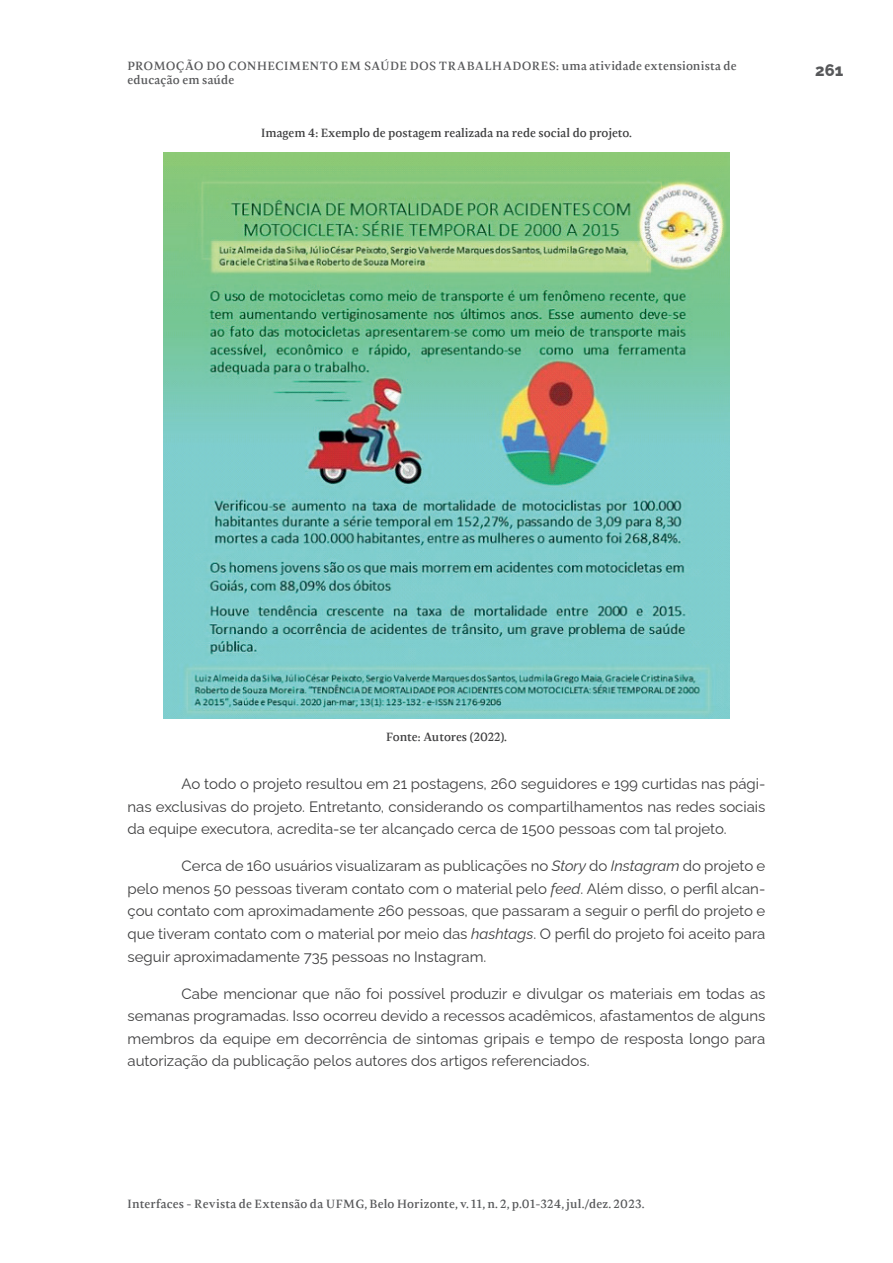
<style>
.page{position:relative;width:893px;height:1263px;background:#fff}
.page>*{position:absolute;margin:0;border:0;box-sizing:border-box;transform-origin:0 0}
.t1{font:800 16.5px "Raleway";color:#57585a}
.t2{font:100 15px/22.5px "Raleway";color:#3e3e3f;text-align:justify}
.t3{font:500 12px/14.4px "Radiata";letter-spacing:.015em;color:#57585a}
.t4{font:500 12px "Radiata";color:#3e3e3f}
.s1{font-style:italic}
</style>
<div class="page">
<img style="left:164px;top:153px;width:565px;height:565px">
<p class="t3" style="left:128px;top:59px;width:611px">PROMOÇÃO DO CONHECIMENTO EM SAÚDE DOS TRABALHADORES: uma atividade extensionista de educação em saúde</p>
<p class="t4" style="left:261px;top:125px;width:372px">Imagem 4: Exemplo de postagem realizada na rede social do projeto.</p>
<p class="t1" style="left:815px;top:57px;width:30px">261</p>
<p class="t4" style="left:386px;top:729px;width:122px">Fonte: Autores (2022).</p>
<p class="t2" style="left:128px;top:771px;width:639px;text-indent:54px">Ao todo o projeto resultou em 21 postagens, 260 seguidores e 199 curtidas nas pági&shy;nas exclusivas do projeto. Entretanto, considerando os compartilhamentos nas redes sociais da equipe executora, acredita-se ter alcançado cerca de 1500 pessoas com tal projeto.</p>
<p class="t2" style="left:128px;top:853px;width:639px;text-indent:54px">Cerca de 160 usuários visualizaram as publicações no <span class="s1">Story</span> do <span class="s1">Instagram</span> do projeto e pelo menos 50 pessoas tiveram contato com o material pelo <span class="s1">feed</span>. Além disso, o perfil alcan&shy;çou contato com aproximadamente 260 pessoas, que passaram a seguir o perfil do projeto e que tiveram contato com o material por meio das <span class="s1">hashtags</span>. O perfil do projeto foi aceito para seguir aproximadamente 735 pessoas no Instagram.</p>
<p class="t2" style="left:128px;top:981px;width:639px;text-indent:54px">Cabe mencionar que não foi possível produzir e divulgar os materiais em todas as semanas programadas. Isso ocorreu devido a recessos acadêmicos, afastamentos de alguns membros da equipe em decorrência de sintomas gripais e tempo de resposta longo para autorização da publicação pelos autores dos artigos referenciados.</p>
<p class="t3" style="left:128px;top:1196px;width:518px">Interfaces - Revista de Extensão da UFMG, Belo Horizonte, v. 11, n. 2, p.01-324, jul./dez. 2023.</p>
</div>
